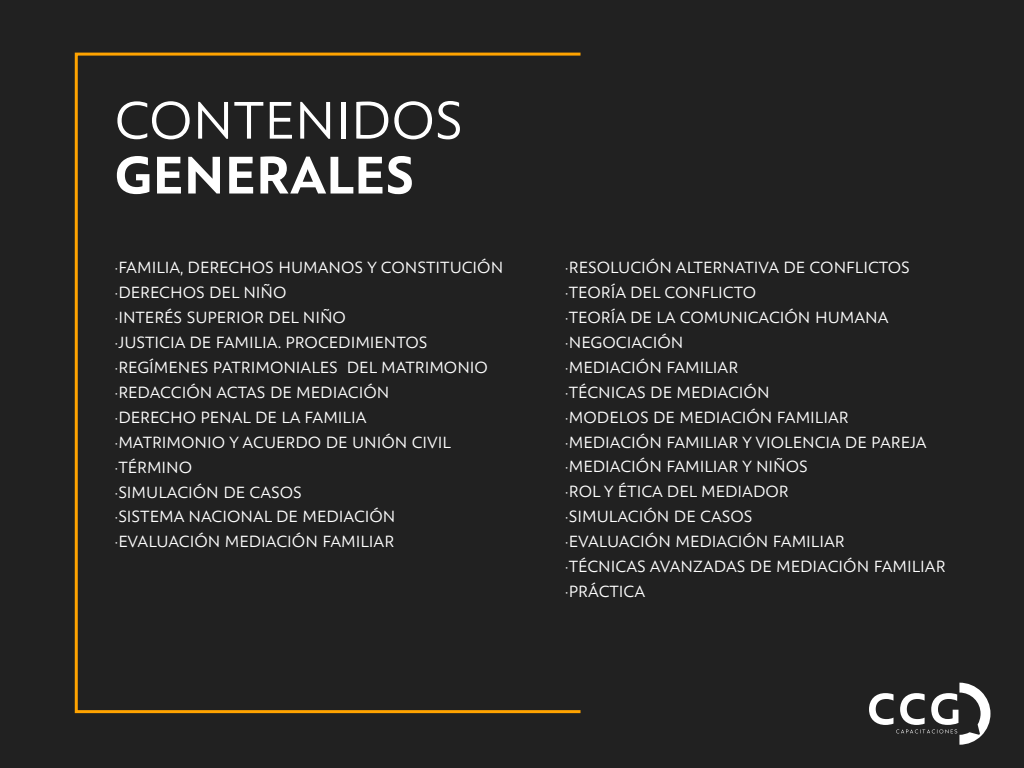
<style>
.page{position:relative;width:1024px;height:768px;background:#212121}
.page>*{position:absolute;margin:0;border:0;box-sizing:border-box;transform-origin:0 0}
.t1{font:61px "Rawson Pro";color:#fff}
.t2{font:700 61px "Rawson Pro";color:#fff}
.t3{font:18.7px/25px "Rawson Pro";color:#fff}
</style>
<div class="page">
<svg style="left:869px;top:683px;width:121px;height:62px"></svg>
<div style="left:75px;top:53px;width:507px;height:660px;border:3px solid #ffa300"></div>
<h1 class="t1" style="left:114px;top:87px;width:350px">CONTENIDOS</h1>
<h1 class="t2" style="left:114px;top:139px;width:302px">GENERALES</h1>
<p class="t3" style="left:114px;top:254px;width:390px">·FAMILIA, DERECHOS HUMANOS Y CONSTITUCIÓN ·DERECHOS DEL NIÑO<br>·INTERÉS SUPERIOR DEL NIÑO<br>·JUSTICIA DE FAMILIA. PROCEDIMIENTOS ·REGÍMENES PATRIMONIALES DEL MATRIMONIO ·REDACCIÓN ACTAS DE MEDIACIÓN<br>·DERECHO PENAL DE LA FAMILIA<br>·MATRIMONIO Y ACUERDO DE UNIÓN CIVIL ·TÉRMINO<br>·SIMULACIÓN DE CASOS<br>·SISTEMA NACIONAL DE MEDIACIÓN ·EVALUACIÓN MEDIACIÓN FAMILIAR</p>
<p class="t3" style="left:565px;top:254px;width:382px">·RESOLUCIÓN ALTERNATIVA DE CONFLICTOS ·TEORÍA DEL CONFLICTO<br>·TEORÍA DE LA COMUNICACIÓN HUMANA ·NEGOCIACIÓN<br>·MEDIACIÓN FAMILIAR<br>·TÉCNICAS DE MEDIACIÓN<br>·MODELOS DE MEDIACIÓN FAMILIAR ·MEDIACIÓN FAMILIAR Y VIOLENCIA DE PAREJA ·MEDIACIÓN FAMILIAR Y NIÑOS<br>·ROL Y ÉTICA DEL MEDIADOR<br>·SIMULACIÓN DE CASOS<br>·EVALUACIÓN MEDIACIÓN FAMILIAR<br>·TÉCNICAS AVANZADAS DE MEDIACIÓN FAMILIAR ·PRÁCTICA</p>
</div>
